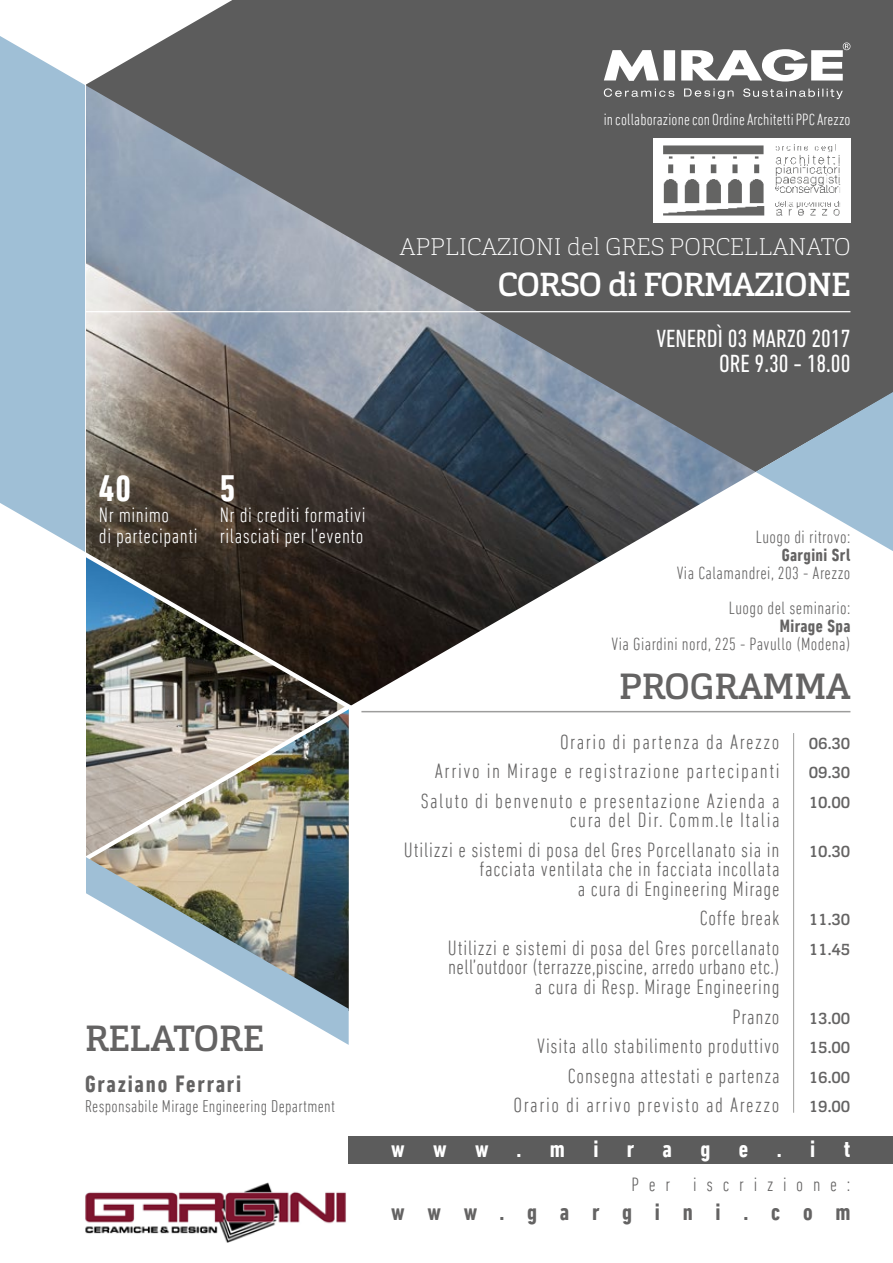
<style>
.page{position:relative;width:893px;height:1263px;background:#fff}
.page>*{position:absolute;margin:0;border:0;box-sizing:border-box;transform-origin:0 0}
.t1{font:700 condensed 37.5px "DIN Next LT Pro";color:#fff}
.t2{font:500 36px "Cargan";letter-spacing:-.005em;color:#646363}
.t3{font:500 32.85px "Cargan";letter-spacing:-.02em;color:#fff}
.t4{font:condensed 25.35px/25.3px "DIN Next LT Pro";color:#fff;text-align:right}
.t5{font:700 condensed 24px "DIN Next LT Pro";letter-spacing:.075em;color:#646363}
.t6{font:700 condensed 24px "DIN Next LT Pro";letter-spacing:.95em;color:#646363}
.t7{font:700 condensed 24px "DIN Next LT Pro";letter-spacing:1.185em;color:#fff}
.t8{font:100 23.85px "Cargan";letter-spacing:-.005em;color:#fff}
.t9{font:300 condensed 21px/29.5px "DIN Next LT Pro";letter-spacing:.04em;color:#646363;text-align:right}
.t10{font:300 condensed 21px "DIN Next LT Pro";letter-spacing:.075em;color:#646363}
.t11{font:300 condensed 21px/19.5px "DIN Next LT Pro";letter-spacing:.02em;color:#646363;text-align:right}
.t12{font:300 condensed 21px/21px "DIN Next LT Pro";letter-spacing:.025em;color:#fff}
.t13{font:300 condensed 21px "DIN Next LT Pro";letter-spacing:.07em;color:#646363}
.t14{font:300 condensed 19.5px "DIN Next LT Pro";letter-spacing:.5em;color:#646363}
.t15{font:300 condensed 18px "DIN Next LT Pro";letter-spacing:.025em;color:#646363}
.t16{font:700 condensed 18px "DIN Next LT Pro";letter-spacing:.025em;color:#646363}
.t17{font:300 condensed 17.25px "DIN Next LT Pro";letter-spacing:.02em;color:#646363}
.t18{font:500 16.5px "Cargan";color:#646363}
.t19{font:300 condensed 16.5px "DIN Next LT Pro";letter-spacing:.01em;color:#fff}
</style>
<div class="page">
<hr style="left:361px;top:711px;width:489px;height:1px;background:#9d9d9c">
<img style="left:358px;top:472px;width:398px;height:230px">
<svg style="left:86px;top:0;width:807px;height:472px;background:#6d7073"></svg>
<svg style="left:756px;top:392px;width:137px;height:159px"></svg>
<svg style="left:604px;top:50px;width:71px;height:31px"></svg>
<svg style="left:684px;top:88px;width:50px;height:11px"></svg>
<svg style="left:604px;top:88px;width:70px;height:9px"></svg>
<svg style="left:743px;top:88px;width:100px;height:11px"></svg>
<svg style="left:681px;top:43px;width:169px;height:39px"></svg>
<hr style="left:85px;top:311px;width:765px;height:1px;background:#fff">
<div style="left:349px;top:1137px;width:544px;height:27px;background:#5c5c5c"></div>
<img style="left:86px;top:449px;width:272px;height:358px">
<hr style="left:793px;top:733px;width:1px;height:380px;background:#9d9d9c">
<img style="left:86px;top:807px;width:263px;height:238px">
<svg style="left:0;top:36px;width:85px;height:516px;background:#a8c5d9"></svg>
<img style="left:653px;top:138px;width:197px;height:85px">
<img style="left:85px;top:1182px;width:261px;height:61px">
<p class="t19" style="left:604px;top:110px;width:248px">in collaborazione con Ordine Architetti PPC Arezzo</p>
<p class="t8" style="left:400px;top:232px;width:452px">APPLICAZIONI del GRES PORCELLANATO</p>
<h3 class="t3" style="left:498px;top:263px;width:354px">CORSO di FORMAZIONE</h3>
<p class="t4" style="left:656px;top:325px;width:196px">VENERDÌ 03 MARZO 2017<br>ORE 9.30 - 18.00</p>
<h1 class="t1" style="left:99px;top:466px;width:34px">40</h1>
<p class="t12" style="left:99px;top:504px;width:100px">Nr minimo<br>di partecipanti</p>
<h1 class="t1" style="left:220px;top:466px;width:17px">5</h1>
<p class="t12" style="left:220px;top:504px;width:147px">Nr di crediti formativi rilasciati per l’evento</p>
<h2 class="t2" style="left:85px;top:1015px;width:181px">RELATORE</h2>
<p class="t5" style="left:85px;top:1070px;width:158px">Graziano Ferrari</p>
<p class="t17" style="left:85px;top:1097px;width:252px">Responsabile Mirage Engineering Department</p>
<p class="t15" style="left:756px;top:526px;width:96px">Luogo di ritrovo:</p>
<p class="t16" style="left:782px;top:544px;width:70px">Gargini Srl</p>
<p class="t15" style="left:677px;top:562px;width:175px">Via Calamandrei, 203 - Arezzo</p>
<p class="t15" style="left:729px;top:598px;width:123px">Luogo del seminario:</p>
<p class="t16" style="left:780px;top:616px;width:72px">Mirage Spa</p>
<p class="t15" style="left:612px;top:634px;width:240px">Via Giardini nord, 225 - Pavullo (Modena)</p>
<h2 class="t2" style="left:619px;top:663px;width:233px">PROGRAMMA</h2>
<p class="t10" style="left:560px;top:730px;width:221px">Orario di partenza da Arezzo</p>
<p class="t18" style="left:809px;top:732px;width:43px">06.30</p>
<p class="t10" style="left:435px;top:759px;width:346px">Arrivo in Mirage e registrazione partecipanti</p>
<p class="t18" style="left:809px;top:762px;width:43px">09.30</p>
<p class="t13" style="left:421px;top:789px;width:360px">Saluto di benvenuto e presentazione Azienda a</p>
<p class="t18" style="left:809px;top:792px;width:43px">10.00</p>
<p class="t9" style="left:404px;top:805px;width:377px">cura del Dir. Comm.le Italia<br>Utilizzi e sistemi di posa del Gres Porcellanato sia in</p>
<p class="t18" style="left:809px;top:840px;width:43px">10.30</p>
<p class="t9" style="left:479px;top:859px;width:302px;line-height:19.5px">facciata ventilata che in facciata incollata a cura di Engineering Mirage</p>
<p class="t9" style="left:700px;top:903px;width:81px">Coffe break</p>
<p class="t18" style="left:809px;top:909px;width:43px">11.30</p>
<p class="t9" style="left:448px;top:933px;width:333px">Utilizzi e sistemi di posa del Gres porcellanato</p>
<p class="t18" style="left:809px;top:939px;width:43px">11.45</p>
<p class="t11" style="left:448px;top:957px;width:333px">nell’outdoor (terrazze,piscine, arredo urbano etc.) a cura di Resp. Mirage Engineering</p>
<p class="t9" style="left:732px;top:1001px;width:49px">Pranzo</p>
<p class="t18" style="left:809px;top:1007px;width:43px">13.00</p>
<p class="t9" style="left:537px;top:1031px;width:244px">Visita allo stabilimento produttivo</p>
<p class="t18" style="left:809px;top:1037px;width:43px">15.00</p>
<p class="t9" style="left:568px;top:1060px;width:213px">Consegna attestati e partenza</p>
<p class="t18" style="left:809px;top:1066px;width:43px">16.00</p>
<p class="t10" style="left:514px;top:1093px;width:267px">Orario di arrivo previsto ad Arezzo</p>
<p class="t18" style="left:809px;top:1096px;width:43px">19.00</p>
<p class="t7" style="left:391px;top:1136px;width:461px">www.mirage.it</p>
<p class="t14" style="left:631px;top:1173px;width:221px">Per iscrizione:</p>
<p class="t6" style="left:391px;top:1199px;width:461px">www.gargini.com</p>
</div>
